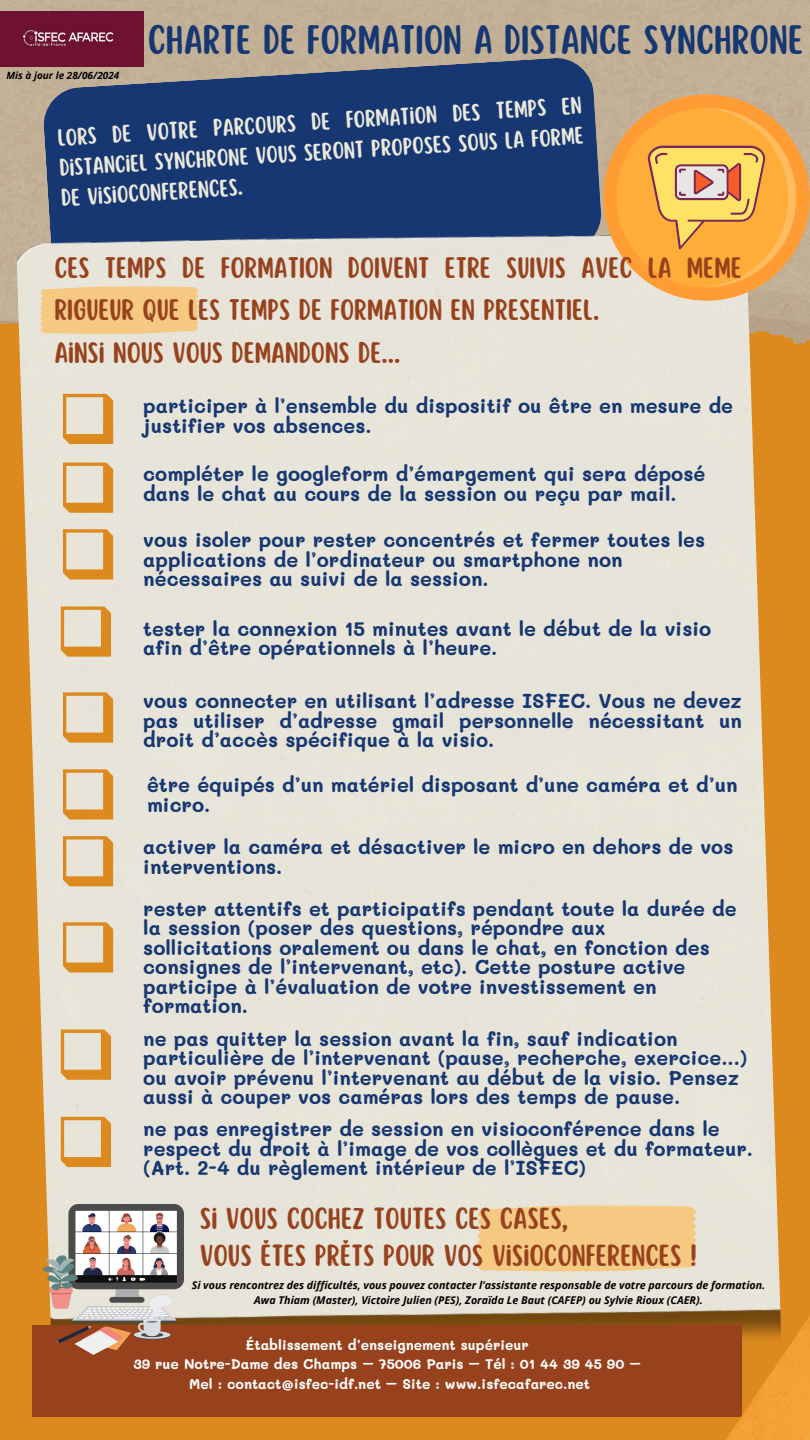
<style>
.page{position:relative;width:810px;height:1440px;background:#dc891d}
.page>*{position:absolute;margin:0;border:0;box-sizing:border-box;transform-origin:0 0}
.t1{font:36.1px "Scripter";color:#163771}
.t2{font:26.7px/37.2px "Scripter";color:#97421d}
.t3{font:26px/42.8px "Scripter";color:#97421d}
.t4{font:21.2px/29.5px "Scripter";color:#ebe9de;text-align:justify}
.t5{font:700 20px/19.5px "Mali";color:#163771}
.t6{font:700 14px/19.5px "Mali";color:#fff;text-align:center}
.t7{font:italic 700 10.7px "Open Sans";color:#000}
.t8{font:italic 700 10px "Open Sans";color:#000}
</style>
<div class="page">
<img style="left:0;top:0;width:810px;height:343px">
<svg style="left:43px;top:57px;width:559px;height:153px;background:#294474"></svg>
<img style="left:16px;top:210px;width:766px;height:1116px">
<svg style="left:39px;top:286px;width:161px;height:48px;background:#f4ca89"></svg>
<div style="left:476px;top:1205px;width:135px;height:66px;background:#f6c983"></div>
<div style="left:32px;top:1326px;width:710px;height:91px;background:#97421d"></div>
<img style="left:611px;top:1068px;width:199px;height:372px">
<svg style="left:63px;top:394px;width:50px;height:50px"></svg>
<svg style="left:63px;top:769px;width:50px;height:51px"></svg>
<svg style="left:63px;top:529px;width:50px;height:50px"></svg>
<svg style="left:61px;top:606px;width:50px;height:51px"></svg>
<svg style="left:63px;top:692px;width:50px;height:51px"></svg>
<svg style="left:63px;top:836px;width:50px;height:50px"></svg>
<svg style="left:63px;top:922px;width:50px;height:51px"></svg>
<svg style="left:61px;top:1030px;width:50px;height:50px"></svg>
<svg style="left:61px;top:1117px;width:50px;height:50px"></svg>
<img style="left:0;top:12px;width:143px;height:54px">
<img style="left:43px;top:1204px;width:140px;height:151px">
<svg style="left:603px;top:94px;width:207px;height:207px;background:#edaf5c"></svg>
<svg style="left:63px;top:463px;width:50px;height:50px"></svg>
<p class="t8" style="left:7px;top:68px;width:114px">Mis à jour le 28/06/2024</p>
<p class="t1" style="left:148px;top:21px;width:657px">CHARTE DE FORMATION A DISTANCE SYNCHRONE</p>
<p class="t4" style="left:56px;top:126px;width:527px;rotate:-4deg">LORS DE VOTRE PARCOURS DE FORMATION DES TEMPS EN DISTANCIEL SYNCHRONE VOUS SERONT PROPOSES SOUS LA FORME DE VISIOCONFERENCES.</p>
<h2 class="t3" style="left:54px;top:247px;width:689px">CES TEMPS DE FORMATION DOIVENT ETRE SUIVIS AVEC LA MEME<br>RIGUEUR QUE LES TEMPS DE FORMATION EN PRESENTIEL.<br>AINSI NOUS VOUS DEMANDONS DE...</h2>
<p class="t5" style="left:143px;top:395px;width:591px">participer à l’ensemble du dispositif ou être en mesure de justifier vos absences.</p>
<p class="t5" style="left:143px;top:463px;width:564px">compléter le googleform d’émargement qui sera déposé dans le chat au cours de la session ou reçu par mail.</p>
<h3 class="t5" style="left:143px;top:529px;width:563px">vous isoler pour rester concentrés et fermer toutes les applications de l’ordinateur ou smartphone non nécessaires au suivi de la session.</h3>
<p class="t5" style="left:143px;top:618px;width:569px">tester la connexion 15 minutes avant le début de la visio afin d’être opérationnels à l’heure.</p>
<p class="t5" style="left:143px;top:690px;width:600px;text-align:justify">vous connecter en utilisant l’adresse ISFEC. Vous ne devez pas utiliser d’adresse gmail personnelle nécessitant un droit d’accès spécifique à la visio.</p>
<p class="t5" style="left:147px;top:774px;width:592px">être équipés d’un matériel disposant d’une caméra et d’un micro.</p>
<h3 class="t5" style="left:143px;top:837px;width:592px">activer la caméra et désactiver le micro en dehors de vos interventions.</h3>
<h3 class="t5" style="left:143px;top:898px;width:595px">rester attentifs et participatifs pendant toute la durée de la session (poser des questions, répondre aux sollicitations oralement ou dans le chat, en fonction des consignes de l’intervenant, etc). Cette posture active participe à l’évaluation de votre investissement en formation.</h3>
<p class="t5" style="left:143px;top:1028px;width:606px">ne pas quitter la session avant la fin, sauf indication particulière de l’intervenant (pause, recherche, exercice...) ou avoir prévenu l’intervenant au début de la visio. Pensez aussi à couper vos caméras lors des temps de pause.</p>
<h3 class="t5" style="left:143px;top:1118px;width:611px">ne pas enregistrer de session en visioconférence dans le respect du droit à l’image de vos collègues et du formateur. (Art. 2-4 du règlement intérieur de l’ISFEC)</h3>
<h3 class="t2" style="left:200px;top:1201px;width:498px">SI VOUS COCHEZ TOUTES CES CASES,<br>VOUS ÊTES PRÊTS POUR VOS VISIOCONFERENCES !</h3>
<p class="t7" style="left:192px;top:1278px;width:575px">Si vous rencontrez des difficultés, vous pouvez contacter l’assistante responsable de votre parcours de formation.</p>
<p class="t7" style="left:254px;top:1293px;width:450px">Awa Thiam (Master), Victoire Julien (PES), Zoraïda Le Baut (CAFEP) ou Sylvie Rioux (CAER).</p>
<h4 class="t6" style="left:133px;top:1334px;width:509px">Établissement d’enseignement supérieur<br>39 rue Notre-Dame des Champs – 75006 Paris – Tél : 01 44 39 45 90 –<br>Mel : contact@isfec-idf.net – Site : www.isfecafarec.net</h4>
</div>
